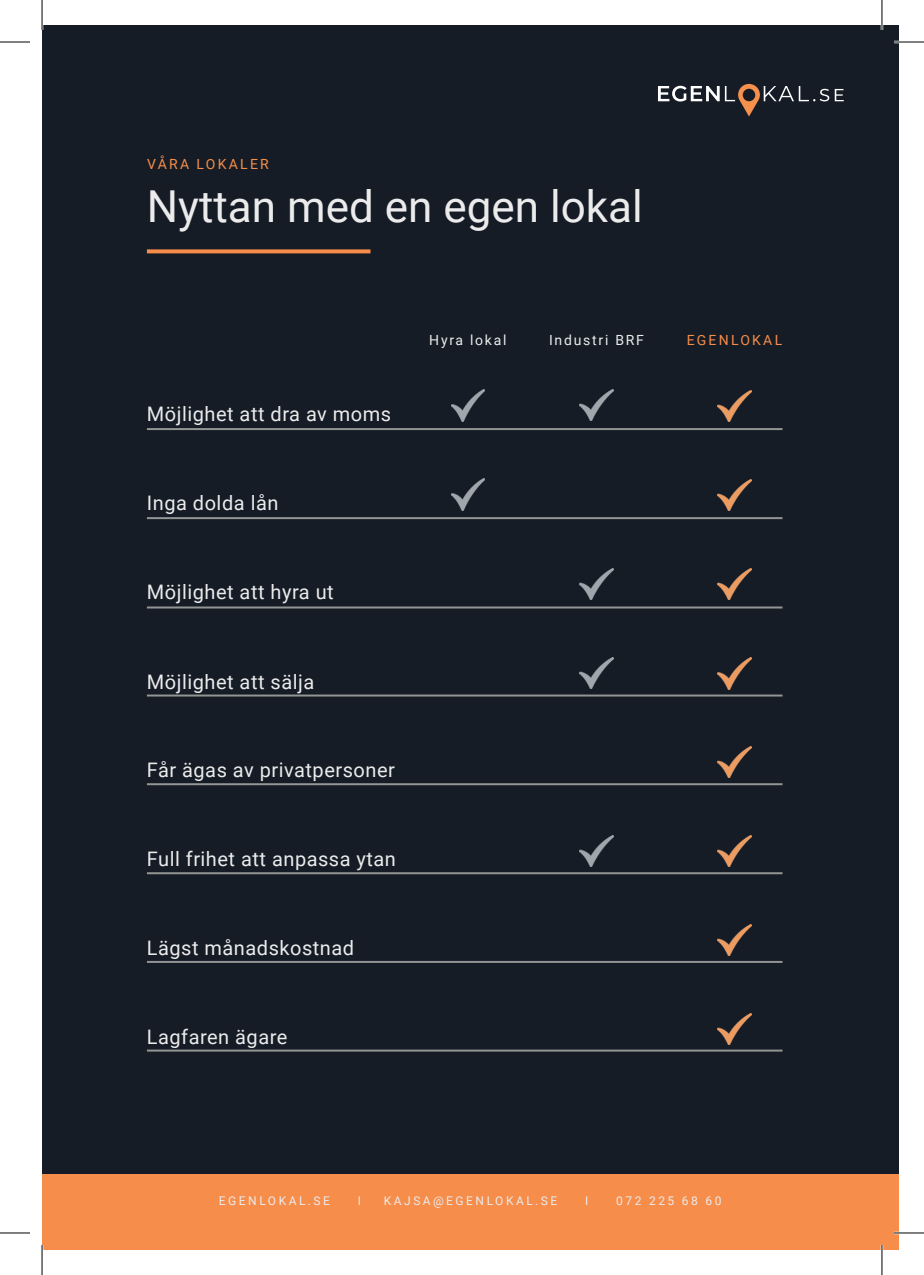
<style>
.page{position:relative;width:924px;height:1275px;background:#fff}
.page>*{position:absolute;margin:0;border:0;box-sizing:border-box;transform-origin:0 0}
.t1{font:44px "Roboto";color:#ebebec}
.t2{font:20px "Roboto";letter-spacing:.025em;color:#ebebec}
.t3{font:14px "Roboto";letter-spacing:.125em;color:#ebebec}
.t4{font:14px "Roboto";letter-spacing:.16em;color:#f68d4a}
.t5{font:12px "Roboto";letter-spacing:.21em;color:#ebebec}
</style>
<div class="page">
<div style="left:42px;top:1173px;width:856px;height:77px;background:#f68d4a"></div>
<div style="left:42px;top:25px;width:856px;height:1148px;background:#151c25"></div>
<hr style="left:147px;top:428px;width:635px;height:2px;background:#929593">
<img style="left:579px;top:389px;width:34px;height:31px">
<img style="left:451px;top:390px;width:33px;height:31px">
<img style="left:717px;top:390px;width:34px;height:31px">
<hr style="left:147px;top:517px;width:635px;height:2px;background:#929593">
<img style="left:451px;top:479px;width:33px;height:31px">
<img style="left:717px;top:479px;width:34px;height:31px">
<hr style="left:147px;top:606px;width:635px;height:2px;background:#929593">
<img style="left:579px;top:568px;width:34px;height:31px">
<img style="left:717px;top:569px;width:34px;height:31px">
<hr style="left:147px;top:694px;width:635px;height:2px;background:#929593">
<img style="left:579px;top:657px;width:34px;height:31px">
<img style="left:717px;top:658px;width:34px;height:31px">
<hr style="left:147px;top:783px;width:635px;height:2px;background:#929593">
<img style="left:717px;top:746px;width:34px;height:31px">
<hr style="left:147px;top:872px;width:635px;height:2px;background:#929593">
<img style="left:579px;top:835px;width:34px;height:31px">
<img style="left:717px;top:835px;width:34px;height:31px">
<hr style="left:147px;top:961px;width:635px;height:2px;background:#929593">
<img style="left:717px;top:924px;width:34px;height:31px">
<hr style="left:147px;top:1049px;width:635px;height:2px;background:#929593">
<img style="left:717px;top:1013px;width:34px;height:31px">
<svg style="left:147px;top:249px;width:223px;height:4px"></svg>
<svg style="left:658px;top:84px;width:185px;height:32px"></svg>
<hr style="left:893px;top:41px;width:30px;height:2px;background:#fff">
<hr style="left:893px;top:1231px;width:30px;height:3px;background:#fff">
<hr style="left:880px;top:0;width:2px;height:30px;background:#fff">
<hr style="left:880px;top:1245px;width:2px;height:30px;background:#fff">
<hr style="left:0;top:42px;width:30px;height:1px;background:#000">
<hr style="left:893px;top:42px;width:30px;height:1px;background:#000">
<hr style="left:0;top:1232px;width:30px;height:1px;background:#000">
<hr style="left:893px;top:1232px;width:30px;height:1px;background:#000">
<hr style="left:42px;top:0;width:1px;height:30px;background:#000">
<hr style="left:42px;top:1245px;width:1px;height:30px;background:#000">
<hr style="left:881px;top:0;width:1px;height:30px;background:#000">
<hr style="left:881px;top:1245px;width:1px;height:30px;background:#000">
<p class="t4" style="left:147px;top:154px;width:123px">VÅRA LOKALER</p>
<p class="t1" style="left:147px;top:175px;width:497px">Nyttan med en egen lokal</p>
<p class="t2" style="left:147px;top:400px;width:245px">Möjlighet att dra av moms</p>
<p class="t2" style="left:147px;top:489px;width:133px">Inga dolda lån</p>
<p class="t2" style="left:147px;top:578px;width:188px">Möjlighet att hyra ut</p>
<p class="t2" style="left:147px;top:667px;width:169px">Möjlighet att sälja</p>
<p class="t2" style="left:147px;top:756px;width:249px">Får ägas av privatpersoner</p>
<p class="t2" style="left:147px;top:845px;width:250px">Full frihet att anpassa ytan</p>
<p class="t2" style="left:147px;top:933px;width:209px">Lägst månadskostnad</p>
<p class="t2" style="left:147px;top:1022px;width:142px">Lagfaren ägare</p>
<p class="t3" style="left:429px;top:331px;width:79px">Hyra lokal</p>
<p class="t3" style="left:549px;top:331px;width:96px">Industri BRF</p>
<p class="t4" style="left:686px;top:331px;width:97px">EGENLOKAL</p>
<p class="t5" style="left:219px;top:1192px;width:112px">EGENLOKAL.SE</p>
<p class="t5" style="left:357px;top:1192px;width:5px">I</p>
<p class="t5" style="left:383px;top:1192px;width:175px">KAJSA@EGENLOKAL.SE</p>
<p class="t5" style="left:584px;top:1192px;width:5px">I</p>
<p class="t5" style="left:616px;top:1192px;width:107px">072 225 68 60</p>
</div>
